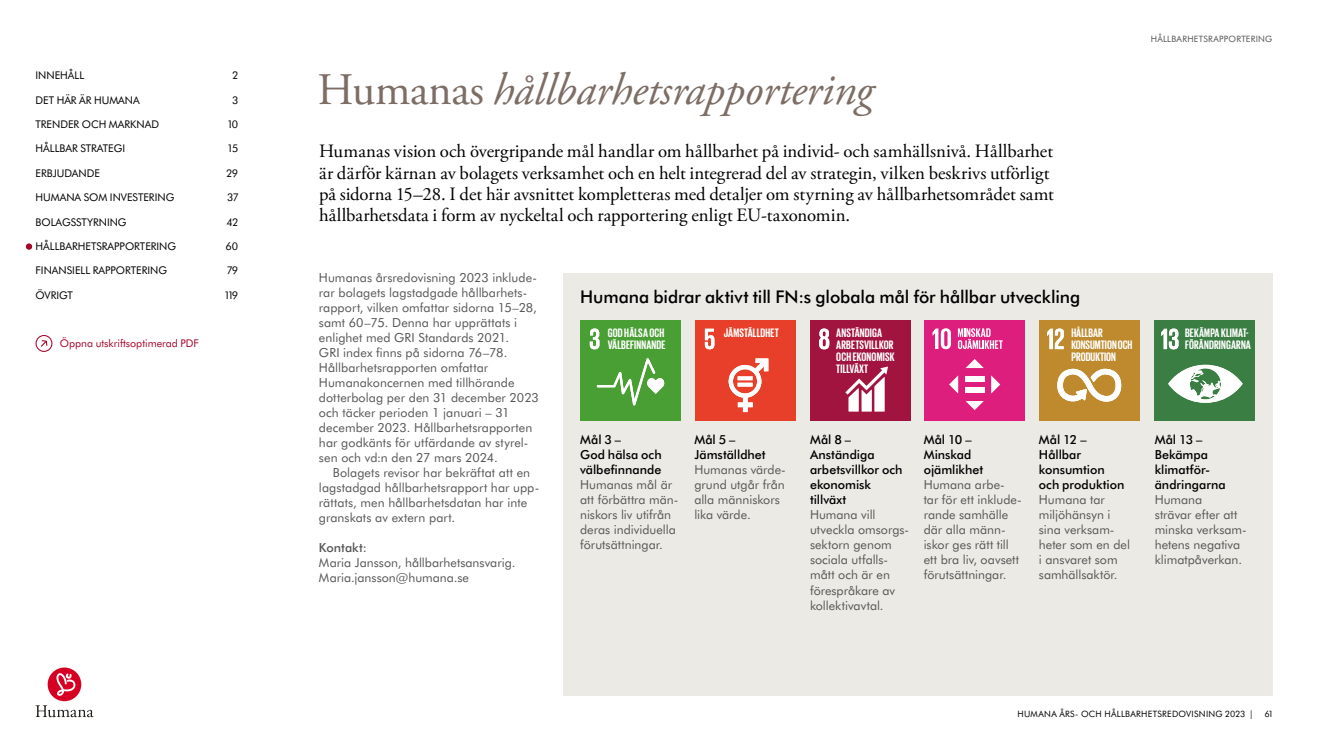
<style>
.page{position:relative;width:1322px;height:745px;background:#fff}
.page>*{position:absolute;margin:0;border:0;box-sizing:border-box;transform-origin:0 0}
.Rubrik_1{font:italic 45px "Adobe Garamond Pro";letter-spacing:-.005em;color:#7c6d65}
.Ingress{font:18.75px/21.2px "Adobe Garamond Pro";color:#000}
.Rubrik_2_FV{font:500 17.5px "Futura BT";letter-spacing:-.005em;color:#000}
.Bröd{font:12.5px/15px "Futura BT";color:#565655}
.Rubrik_3__mellis{font:500 12.5px/15px "Futura BT";color:#000}
.t1{font:700 12.5px/11.9px "Giorgio Sans";letter-spacing:.015em;color:#fff}
.Bröd_indrag{font:12.5px/15px "Futura BT";letter-spacing:.005em;color:#565655}
.t2{font:10.62px "Futura BT";color:#000}
.t3{font:10.62px "Futura BT";color:#a60127}
.t4{font:8.75px "Futura BT";letter-spacing:.03em;color:#000}
.t5{font:8.75px "Futura BT";color:#565655}
.s1{font-style:normal}
.s2{font-weight:500}
</style>
<div class="page">
<div style="left:562px;top:273px;width:710px;height:421px;background:#eceae5"></div>
<div style="left:580px;top:320px;width:101px;height:100px;background:#499e34"></div>
<svg style="left:590px;top:328px;width:9px;height:21px"></svg>
<svg style="left:597px;top:358px;width:67px;height:47px"></svg>
<div style="left:695px;top:320px;width:100px;height:101px;background:#e83f2b"></div>
<svg style="left:705px;top:328px;width:9px;height:21px"></svg>
<svg style="left:728px;top:358px;width:40px;height:54px"></svg>
<svg style="left:737px;top:376px;width:15px;height:4px"></svg>
<svg style="left:737px;top:382px;width:15px;height:4px"></svg>
<div style="left:810px;top:320px;width:100px;height:101px;background:#a21440"></div>
<svg style="left:819px;top:328px;width:10px;height:21px"></svg>
<svg style="left:845px;top:366px;width:43px;height:45px"></svg>
<div style="left:924px;top:320px;width:101px;height:101px;background:#de1e7d"></div>
<svg style="left:932px;top:328px;width:19px;height:21px"></svg>
<svg style="left:949px;top:375px;width:9px;height:18px"></svg>
<svg style="left:991px;top:375px;width:9px;height:18px"></svg>
<svg style="left:965px;top:359px;width:19px;height:9px"></svg>
<svg style="left:965px;top:401px;width:19px;height:9px"></svg>
<div style="left:965px;top:376px;width:19px;height:5px;background:#fff"></div>
<div style="left:965px;top:387px;width:19px;height:6px;background:#fff"></div>
<svg style="left:958px;top:328px;width:44px;height:21px"></svg>
<div style="left:1039px;top:320px;width:101px;height:101px;background:#be8a2d"></div>
<svg style="left:1047px;top:328px;width:17px;height:21px"></svg>
<svg style="left:1057px;top:368px;width:64px;height:34px"></svg>
<div style="left:1154px;top:320px;width:100px;height:101px;background:#3b7e44"></div>
<svg style="left:1161px;top:328px;width:17px;height:21px"></svg>
<svg style="left:1168px;top:364px;width:74px;height:38px"></svg>
<svg style="left:36px;top:705px;width:58px;height:12px"></svg>
<div style="left:48px;top:667px;width:33px;height:33px;background:#d60022;border-radius:50%"></div>
<svg style="left:56px;top:673px;width:20px;height:22px"></svg>
<svg style="left:36px;top:335px;width:16px;height:16px"></svg>
<svg style="left:26px;top:243px;width:6px;height:6px"></svg>
<p class="t2" style="left:36px;top:69px;width:50px">INNEHÅLL</p>
<p class="t2" style="left:232px;top:69px;width:7px">2</p>
<p class="t2" style="left:36px;top:93px;width:106px">DET HÄR ÄR HUMANA</p>
<p class="t2" style="left:233px;top:93px;width:7px">3</p>
<p class="t2" style="left:36px;top:117px;width:125px">TRENDER OCH MARKNAD</p>
<p class="t2" style="left:228px;top:117px;width:11px">10</p>
<p class="t2" style="left:36px;top:142px;width:91px">HÅLLBAR STRATEGI</p>
<p class="t2" style="left:228px;top:142px;width:11px">15</p>
<p class="t2" style="left:36px;top:166px;width:66px">ERBJUDANDE</p>
<p class="t2" style="left:227px;top:166px;width:13px">29</p>
<p class="t2" style="left:36px;top:190px;width:140px">HUMANA SOM INVESTERING</p>
<p class="t2" style="left:228px;top:190px;width:12px">37</p>
<p class="t2" style="left:36px;top:215px;width:93px">BOLAGSSTYRNING</p>
<p class="t2" style="left:227px;top:215px;width:13px">42</p>
<p class="t2" style="left:36px;top:239px;width:142px">HÅLLBARHETSRAPPORTERING</p>
<p class="t2" style="left:226px;top:239px;width:14px">60</p>
<p class="t2" style="left:36px;top:264px;width:133px">FINANSIELL RAPPORTERING</p>
<p class="t2" style="left:228px;top:264px;width:12px">79</p>
<p class="t2" style="left:36px;top:288px;width:39px">ÖVRIGT</p>
<p class="t2" style="left:226px;top:288px;width:14px">119</p>
<p class="t3" style="left:60px;top:336px;width:141px">Öppna utskriftsoptimerad PDF</p>
<h3 class="Rubrik_1" style="left:317px;top:62px;width:557px"><span class="s1">Humanas</span> hållbarhetsrapportering</h3>
<p class="Ingress" style="left:319px;top:141px;width:736px">Humanas vision och övergripande mål handlar om hållbarhet på individ- och samhällsnivå. Hållbarhet är därför kärnan av bolagets verksamhet och en helt integrerad del av strategin, vilken beskrivs utförligt på sidorna 15–28. I det här avsnittet kompletteras med detaljer om styrning av hållbarhetsområdet samt hållbarhetsdata i form av nyckeltal och rapportering enligt EU-taxonomin.</p>
<p class="t5" style="left:1150px;top:33px;width:13px">Hållbarhetsrapportering</p>
<p class="Bröd" style="left:319px;top:270px;width:219px">Humanas årsredovisning 2023 inklude&shy;rar bolagets lagstadgade hållbarhets&shy;rapport, vilken omfattar sidorna 15–28, samt 60–75. Denna har upprättats i enlighet med GRI Standards 2021.<br>GRI index finns på sidorna 76–78.</p>
<p class="Bröd" style="left:319px;top:360px;width:221px">Hållbarhetsrapporten omfattar Humanakoncernen med tillhörande dotterbolag per den 31 december 2023 och täcker perioden 1 januari – 31 december 2023. Hållbarhetsrapporten har godkänts för utfärdande av styrel&shy;sen och vd:n den 27 mars 2024.</p>
<p class="Bröd_indrag" style="left:319px;top:465px;width:222px;text-indent:14px">Bolagets revisor har bekräftat att en lagstadgad hållbarhetsrapport har upp&shy;rättats, men hållbarhetsdatan har inte granskats av extern part.</p>
<p class="Bröd" style="left:319px;top:540px;width:198px"><span class="s2">Kontakt:<br></span>Maria Jansson, hållbarhetsansvarig.<br>Maria.jansson@humana.se</p>
<h4 class="Rubrik_2_FV" style="left:580px;top:286px;width:501px">Humana bidrar aktivt till FN:s globala mål för hållbar utveckling</h4>
<p class="t1" style="left:608px;top:326px;width:59px">GOD HÄLSA OCH<br>VÄLBEFINNANDE</p>
<p class="t1" style="left:724px;top:326px;width:57px">JÄMSTÄLLDHET</p>
<p class="t1" style="left:836px;top:326px;width:60px">ANSTÄNDIGA<br>ARBETSVILLKOR<br>OCH EKONOMISK<br>TILLVÄXT</p>
<p class="t1" style="left:1071px;top:326px;width:63px">HÅLLBAR<br>KONSUMTION OCH<br>PRODUKTION</p>
<p class="t1" style="left:1185px;top:326px;width:67px">BEKÄMPA KLIMAT-<br>FÖRÄNDRINGARNA</p>
<h5 class="Rubrik_3__mellis" style="left:580px;top:432px;width:83px">Mål 3 –<br>God hälsa och välbefinnande</h5>
<p class="Bröd" style="left:580px;top:477px;width:100px">Humanas mål är att förbättra män&shy;niskors liv utifrån deras individuella förutsättningar.</p>
<h5 class="Rubrik_3__mellis" style="left:694px;top:432px;width:73px">Mål 5 –<br>Jämställdhet</h5>
<p class="Bröd" style="left:694px;top:462px;width:93px">Humanas värde&shy;grund utgår från alla människors lika värde.</p>
<h5 class="Rubrik_3__mellis" style="left:810px;top:432px;width:94px">Mål 8 –<br>Anständiga arbetsvillkor och ekonomisk tillväxt</h5>
<p class="Bröd" style="left:810px;top:507px;width:101px">Humana vill utveckla omsorgs&shy;sektorn genom sociala utfalls&shy;mått och är en förespråkare av kollektivavtal.</p>
<h5 class="Rubrik_3__mellis" style="left:923px;top:432px;width:61px">Mål 10 –<br>Minskad ojämlikhet</h5>
<p class="Bröd" style="left:923px;top:477px;width:100px">Humana arbe&shy;tar för ett inklude&shy;rande samhälle där alla männ&shy;iskor ges rätt till ett bra liv, oavsett förutsättningar.</p>
<h5 class="Rubrik_3__mellis" style="left:1039px;top:432px;width:87px">Mål 12 –<br>Hållbar konsumtion och produktion</h5>
<p class="Bröd" style="left:1039px;top:492px;width:93px">Humana tar miljöhänsyn i sina verksam&shy;heter som en del i ansvaret som samhällsaktör.</p>
<h5 class="Rubrik_3__mellis" style="left:1154px;top:432px;width:73px">Mål 13 –<br>Bekämpa klimatför&shy;ändringarna</h5>
<p class="Bröd" style="left:1154px;top:492px;width:94px">Humana<br>strävar efter att minska verksam&shy;hetens negativa klimatpåverkan.</p>
<p class="t4" style="left:1017px;top:708px;width:238px">HUMANA ÅRS- OCH HÅLLBARHETSREDOVISNING 2023 |</p>
<p class="t4" style="left:1265px;top:708px;width:9px">61</p>
</div>
